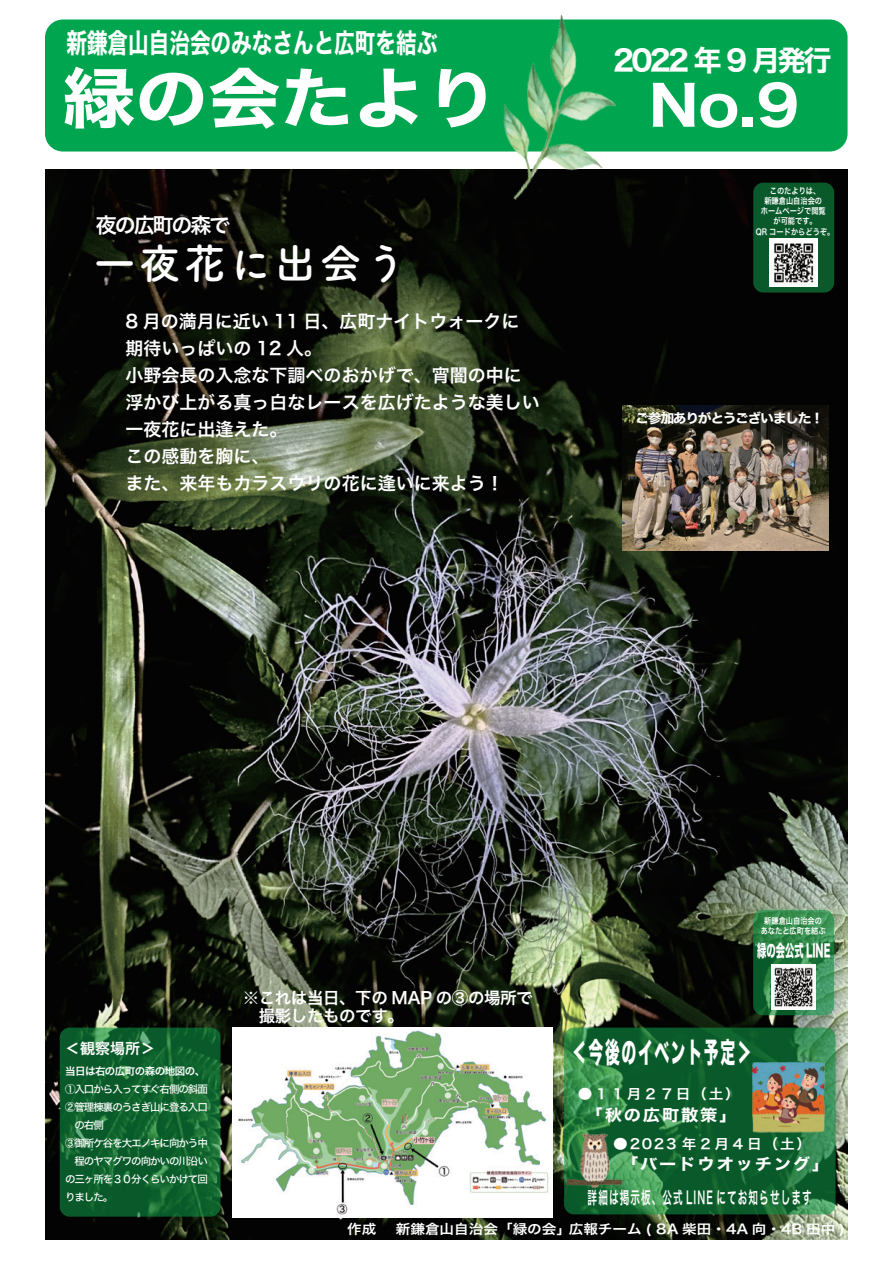
<style>
.page{position:relative;width:893px;height:1263px;background:#fff}
.page>*{position:absolute;margin:0;border:0;box-sizing:border-box;transform-origin:0 0}
.t1{font:65.4px "Hiragino Sans W7";color:#fff;scale:1.11 1}
.t2{font:54px "Hiragino Sans W7";color:#fff;scale:1.09 1}
.t3{font:42px "Tsuku A Rd Gothic Std B";letter-spacing:.075em;color:#fff}
.t4{font:28.5px "Hiragino Sans W8";letter-spacing:.11em;color:#fff;scale:.52 1}
.t5{font:28.5px "Hiragino Sans W7";letter-spacing:-.1em;color:#fff}
.t6{font:27px "Hiragino Sans W7";color:#fff;scale:.76 1}
.t7{font:21px "Hiragino Sans W6";letter-spacing:-.1em;color:#fff}
.t8{font:18px/27px "Hiragino Sans W6";color:#fff}
.t9{font:17.25px "Hiragino Sans W6";letter-spacing:.11em;color:#fff;scale:.56 1}
.t10{font:17.1px "Hiragino Sans W8";color:#fff;scale:.54 1}
.t11{font:16.5px/18px "Hiragino Sans W6";letter-spacing:-.025em;color:#fff}
.t12{font:16.05px "Hiragino Sans W7";letter-spacing:.11em;color:#fff;scale:1.07 1}
.t13{font:15px "Hiragino Sans W6";color:#fff}
.t14{font:13.8px "Hiragino Sans W6";letter-spacing:.11em;color:#fff;scale:1.07 1}
.t15{font:13.35px "Hiragino Sans W6";color:#fff;scale:1.09 1}
.t16{font:13.05px "Hiragino Sans W7";letter-spacing:-.1em;color:#fff;scale:1.06 1}
.t17{font:10.5px/18px "Hiragino Sans W5";letter-spacing:-.1em;color:#fff}
.t18{font:10.5px "Hiragino Sans W6";letter-spacing:-.05em;color:#fff}
.t19{font:8.55px/10.2px "Hiragino Sans W6";color:#fff;text-align:center;scale:.85 1}
</style>
<div class="page">
<img style="left:45px;top:170px;width:803px;height:1069px">
<div style="left:45px;top:20px;width:802px;height:132px;background:#00a54f;border-radius:18px"></div>
<img style="left:622px;top:405px;width:206px;height:145px">
<svg style="left:753px;top:910px;width:81px;height:105px;background:#30844b"></svg>
<svg style="left:564px;top:1028px;width:271px;height:186px;background:#176935"></svg>
<img style="left:750px;top:1061px;width:76px;height:72px">
<img style="left:564px;top:1128px;width:59px;height:67px">
<img style="left:480px;top:14px;width:157px;height:225px">
<img style="left:232px;top:1028px;width:320px;height:189px">
<svg style="left:60px;top:1028px;width:160px;height:189px;background:#10622e"></svg>
<img style="left:771px;top:965px;width:44px;height:44px">
<div style="left:753px;top:183px;width:81px;height:109px;background:#09592a;border-radius:10px"></div>
<img style="left:770px;top:238px;width:48px;height:48px">
<h3 class="t6" style="left:66px;top:21px;width:490px">新鎌倉山自治会のみなさんと広町を結ぶ</h3>
<h1 class="t1" style="left:62px;top:47px;width:394px">緑の会たより</h1>
<p class="t7" style="left:96px;top:206px;width:136px">夜の広町の森で</p>
<h3 class="t3" style="left:94px;top:230px;width:314px">一夜花に出会う</h3>
<p class="t8" style="left:126px;top:307px;width:415px">8 月の満月に近い 11 日、広町ナイトウォークに期待いっぱいの 12 人。<br>小野会長の入念な下調べのおかげで、宵闇の中に浮かび上がる真っ白なレースを広げたような美しい一夜花に出逢えた。<br>この感動を胸に、<br>また、来年もカラスウリの花に逢いに来よう！</p>
<h3 class="t5" style="left:613px;top:38px;width:220px">2022 年 9 月発行</h3>
<h2 class="t2" style="left:649px;top:63px;width:140px">No.9</h2>
<p class="t19" style="left:756px;top:185px;width:94px">このたよりは、<br>新鎌倉山自治会の<br>ホームページで閲覧<br>が可能です。<br>QR コードからどうぞ。</p>
<p class="t16" style="left:635px;top:408px;width:180px">ご参加ありがとうございました！</p>
<p class="t13" style="left:65px;top:1034px;width:91px">＜観察場所＞</p>
<p class="t18" style="left:65px;top:1062px;width:142px">当日は右の広町の森の地図の、</p>
<p class="t17" style="left:65px;top:1079px;width:144px">①入口から入ってすぐ右側の斜面<br>②管理棟裏のうさぎ山に登る入口　の右側<br>③御所ケ谷を大エノキに向かう中　程のヤマグワの向かいの川沿いの三ヶ所を３０分くらいかけて回りました。</p>
<p class="t11" style="left:243px;top:988px;width:292px">※これは当日、下の MAP の③の場所で　撮影したものです。</p>
<p class="t19" style="left:761px;top:916px;width:78px">新鎌倉山自治会のあなたと広町を結ぶ</p>
<p class="t10" style="left:757px;top:941px;width:137px">緑の会公式 LINE</p>
<h3 class="t4" style="left:572px;top:1036px;width:347px">＜今後のイベント予定＞</h3>
<p class="t14" style="left:578px;top:1081px;width:153px">●１１月２７日（土）</p>
<p class="t12" style="left:586px;top:1102px;width:143px">「秋の広町散策」</p>
<p class="t14" style="left:613px;top:1131px;width:186px">●2023 年２月４日（土）</p>
<p class="t12" style="left:621px;top:1151px;width:196px">「バードウオッチング」</p>
<p class="t9" style="left:588px;top:1182px;width:402px">詳細は掲示板、公式 LINE にてお知らせします</p>
<p class="t15" style="left:347px;top:1216px;width:458px">作成　 新鎌倉山自治会「緑の会」広報チーム ( 8A 柴田・4A 向・4B 田中 )</p>
</div>
